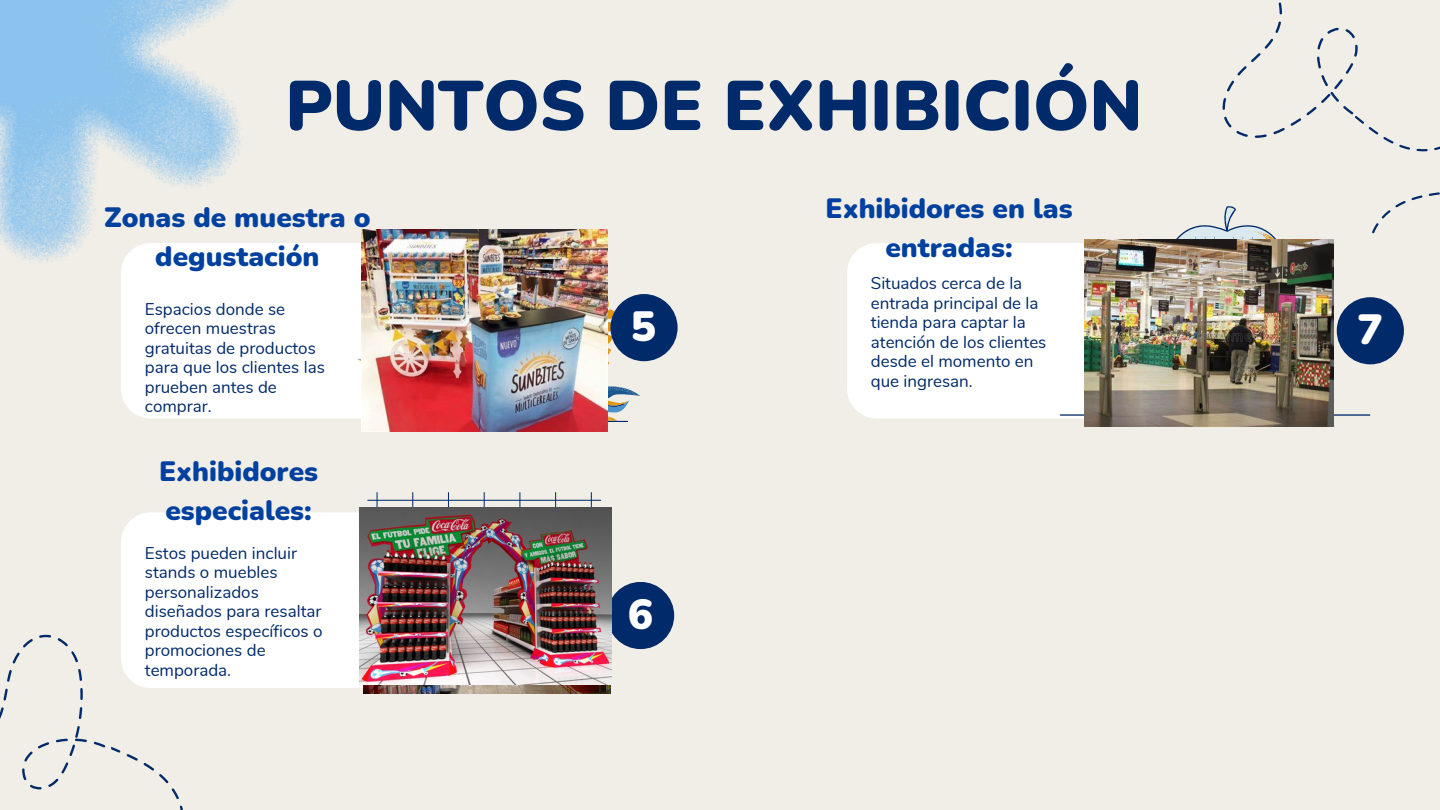
<style>
.page{position:relative;width:1440px;height:810px;background:#f1eee7}
.page>*{position:absolute;margin:0;border:0;box-sizing:border-box;transform-origin:0 0}
.t1{font:900 70px "Nunito";color:#002a69}
.t2{font:900 42.3px "Nunito";color:#fff}
.t3{font:900 28px/39px "Nunito";color:#00409f;text-align:center}
.t4{font:17px/19.5px "Nunito";color:#002a69}
</style>
<div class="page">
<div style="left:121px;top:512px;width:274px;height:176px;background:#fff;border-radius:30px"></div>
<div style="left:847px;top:243px;width:274px;height:176px;background:#fff;border-radius:30px"></div>
<div style="left:121px;top:243px;width:274px;height:176px;background:#fff;border-radius:30px"></div>
<svg style="left:358px;top:240px;width:282px;height:181px"></svg>
<svg style="left:607px;top:240px;width:21px;height:182px"></svg>
<div style="left:610px;top:294px;width:68px;height:67px;background:#002a69;border-radius:50%"></div>
<svg style="left:364px;top:492px;width:240px;height:16px"></svg>
<div style="left:607px;top:582px;width:67px;height:67px;background:#002a69;border-radius:50%"></div>
<svg style="left:1060px;top:2px;width:380px;height:413px"></svg>
<svg style="left:0;top:634px;width:183px;height:176px"></svg>
<img style="left:0;top:0;width:243px;height:264px">
<img style="left:364px;top:685px;width:246px;height:8px">
<img style="left:362px;top:229px;width:245px;height:202px">
<img style="left:360px;top:508px;width:251px;height:177px">
<img style="left:1084px;top:240px;width:249px;height:186px">
<p class="t1" style="left:285px;top:59px;width:859px">PUNTOS DE EXHIBICIÓN</p>
<p class="t3" style="left:104px;top:198px;width:268px">Zonas de muestra o degustación</p>
<p class="t4" style="left:145px;top:299px;width:181px">Espacios donde se ofrecen muestras gratuitas de productos para que los clientes las prueben antes de comprar.</p>
<p class="t3" style="left:159px;top:452px;width:161px;text-align:left">Exhibidores especiales:</p>
<p class="t4" style="left:145px;top:544px;width:179px">Estos pueden incluir stands o muebles personalizados diseñados para resaltar productos específicos o promociones de temporada.</p>
<h2 class="t2" style="left:631px;top:299px;width:27px">5</h2>
<p class="t2" style="left:628px;top:586px;width:27px">6</p>
<p class="t3" style="left:825px;top:189px;width:249px">Exhibidores en las entradas:</p>
<h2 class="t4" style="left:871px;top:274px;width:177px">Situados cerca de la entrada principal de la tienda para captar la atención de los clientes desde el momento en que ingresan.</h2>
<p class="t2" style="left:1358px;top:302px;width:27px">7</p>
</div>
